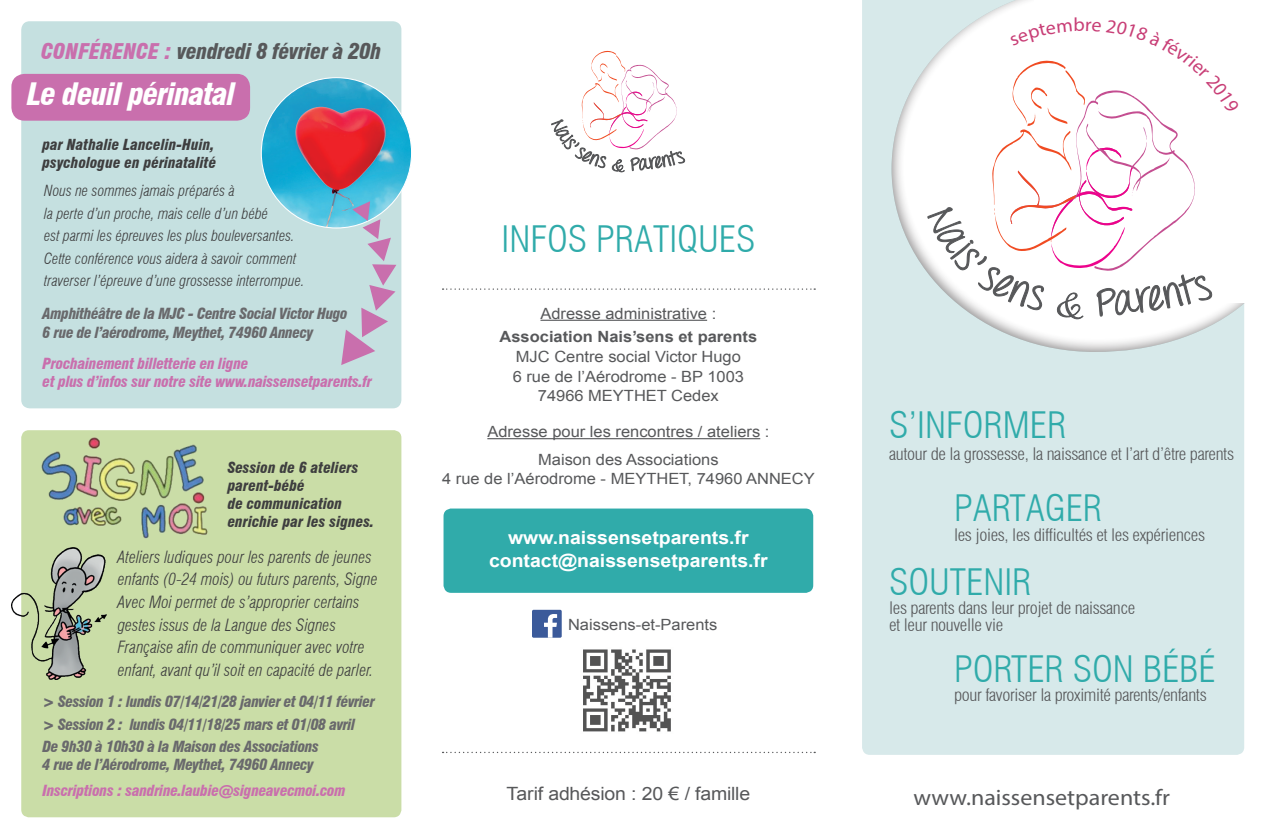
<style>
.page{position:relative;width:1265px;height:838px;background:#fff}
.page>*{position:absolute;margin:0;border:0;box-sizing:border-box;transform-origin:0 0}
.t1{font:300 condensed 35.55px "Swiss 721 BT";color:#30abaa;scale:1.06 1}
.t2{font:italic 900 condensed 30.15px "Swiss 721 BT";letter-spacing:-.03em;color:#fff}
.t3{font:22.5px "Myriad Pro";color:#57585a;scale:1.06 1}
.t4{font:italic 900 condensed 21.15px "Swiss 721 BT";letter-spacing:-.02em;color:#57585a}
.t5{font:700 18.3px/23.7px "Arial";color:#fff;text-align:center;scale:1.06 1}
.t6{font:18.3px "Arial";letter-spacing:-.01em;color:#57585a;scale:1.06 1}
.t7{font:300 condensed 16.95px/17px "Swiss 721 BT";letter-spacing:-.02em;color:#57585a;scale:1.06 1}
.t8{font:italic 300 condensed 16.5px/22.5px "Swiss 721 BT";color:#3e3e3f}
.t9{font:15.45px/19.6px "Arial";color:#57585a;text-align:center;scale:1.06 1}
.t10{font:700 15.45px "Arial";color:#57585a;scale:1.06 1}
.t11{font:italic 900 condensed 15px/22.2px "Swiss 721 BT";letter-spacing:-.03em;color:#69696c}
.t12{font:italic 300 condensed 15px/22.5px "Swiss 721 BT";color:#3e3e3f}
.t13{font:italic 900 condensed 15px/18px "Swiss 721 BT";letter-spacing:-.02em;color:#c96fad}
.t14{font:italic 900 condensed 14.85px/17.9px "Swiss 721 BT";color:#3e3e3f}
.s1{color:#c96fad}
</style>
<div class="page">
<div style="left:21px;top:21px;width:380px;height:387px;background:#c5e0e0;border-radius:9px"></div>
<div style="left:21px;top:430px;width:380px;height:387px;background:#cadda7;border-radius:8px"></div>
<div style="left:444px;top:508px;width:369px;height:85px;background:#30abaa;border-radius:8px"></div>
<hr style="left:540px;top:320px;width:167px;height:1px;background:#57585a">
<hr style="left:487px;top:438px;width:273px;height:1px;background:#57585a">
<div style="left:532px;top:610px;width:30px;height:27px;background:#3b5a9a;border-radius:2px"></div>
<svg style="left:544px;top:614px;width:13px;height:23px"></svg>
<svg style="left:443px;top:288px;width:372px;height:2px"></svg>
<svg style="left:443px;top:751px;width:372px;height:2px"></svg>
<img style="left:583px;top:649px;width:88px;height:83px">
<svg style="left:551px;top:51px;width:134px;height:121px"></svg>
<div style="left:862px;top:0;width:382px;height:755px;background:#d7e9ea"></div>
<div style="left:889px;top:0;width:376px;height:353px;background:#231f20;opacity:.5"></div>
<div style="left:1035px;top:0;width:230px;height:302px;background:#fff"></div>
<div style="left:11px;top:74px;width:239px;height:47px;background:#c96fad;border-radius:13px"></div>
<img style="left:261px;top:78px;width:151px;height:150px;border-radius:75px">
<svg style="left:341px;top:201px;width:55px;height:164px"></svg>
<img style="left:41px;top:437px;width:167px;height:102px">
<img style="left:12px;top:548px;width:94px;height:132px">
<svg style="left:927px;top:17px;width:313px;height:302px"></svg>
<h3 class="t4" style="left:41px;top:38px;width:342px"><span class="s1">CONFÉRENCE :</span> vendredi 8 février à 20h</h3>
<h2 class="t2" style="left:27px;top:76px;width:210px">Le deuil périnatal</h2>
<p class="t14" style="left:43px;top:136px;width:175px">par Nathalie Lancelin-Huin, psychologue en périnatalité</p>
<p class="t12" style="left:44px;top:180px;width:262px">Nous ne sommes jamais préparés à<br>la perte d’un proche, mais celle d’un bébé<br>est parmi les épreuves les plus bouleversantes.<br>Cette conférence vous aidera à savoir comment traverser l’épreuve d’une grossesse interrompue.</p>
<p class="t11" style="left:43px;top:304px;width:307px;line-height:19.2px">Amphithéâtre de la MJC - Centre Social Victor Hugo<br>6 rue de l’aérodrome, Meythet, 74960 Annecy</p>
<p class="t13" style="left:43px;top:354px;width:331px">Prochainement billetterie en ligne<br>et plus d’infos sur notre site www.naissensetparents.fr</p>
<p class="t14" style="left:228px;top:459px;width:148px">Session de 6 ateliers parent-bébé<br>de communication enrichie par les signes.</p>
<p class="t8" style="left:118px;top:545px;width:262px">Ateliers ludiques pour les parents de jeunes enfants (0-24 mois) ou futurs parents, Signe Avec Moi permet de s’approprier certains gestes issus de la Langue des Signes Française afin de communiquer avec votre enfant, avant qu’il soit en capacité de parler.</p>
<p class="t11" style="left:43px;top:690px;width:334px">&gt; Session 1 : lundis 07/14/21/28 janvier et 04/11 février &gt; Session 2 : lundis 04/11/18/25 mars et 01/08 avril<br>De 9h30 à 10h30 à la Maison des Associations</p>
<p class="t11" style="left:43px;top:753px;width:273px">4 rue de l’Aérodrome, Meythet, 74960 Annecy</p>
<p class="t13" style="left:43px;top:782px;width:305px">Inscriptions : sandrine.laubie@signeavecmoi.com</p>
<h1 class="t1" style="left:501px;top:218px;width:241px">INFOS PRATIQUES</h1>
<p class="t9" style="left:540px;top:303px;width:167px">Adresse administrative :</p>
<p class="t10" style="left:500px;top:326px;width:245px">Association Nais’sens et parents</p>
<p class="t9" style="left:513px;top:347px;width:220px">MJC Centre social Victor Hugo<br>6 rue de l’Aérodrome - BP 1003<br>74966 MEYTHET Cedex</p>
<p class="t9" style="left:487px;top:418px;width:268px;line-height:27.6px">Adresse pour les rencontres / ateliers :<br>Maison des Associations</p>
<p class="t9" style="left:442px;top:469px;width:353px">4 rue de l’Aérodrome - MEYTHET, 74960 ANNECY</p>
<p class="t5" style="left:489px;top:526px;width:264px">www.naissensetparents.fr contact@naissensetparents.fr</p>
<p class="t9" style="left:568px;top:615px;width:142px">Naissens-et-Parents</p>
<p class="t6" style="left:507px;top:781px;width:231px">Tarif adhésion : 20 € / famille</p>
<h1 class="t1" style="left:889px;top:404px;width:169px">S’INFORMER</h1>
<p class="t7" style="left:889px;top:445px;width:327px">autour de la grossesse, la naissance et l’art d’être parents</p>
<h1 class="t1" style="left:954px;top:487px;width:141px">PARTAGER</h1>
<p class="t7" style="left:954px;top:526px;width:238px">les joies, les difficultés et les expériences</p>
<h1 class="t1" style="left:889px;top:560px;width:136px">SOUTENIR</h1>
<p class="t7" style="left:889px;top:599px;width:234px">les parents dans leur projet de naissance et leur nouvelle vie</p>
<h1 class="t1" style="left:954px;top:647px;width:248px">PORTER SON BÉBÉ</h1>
<p class="t7" style="left:954px;top:687px;width:240px">pour favoriser la proximité parents/enfants</p>
<h3 class="t3" style="left:913px;top:783px;width:244px">www.naissensetparents.fr</h3>
</div>
